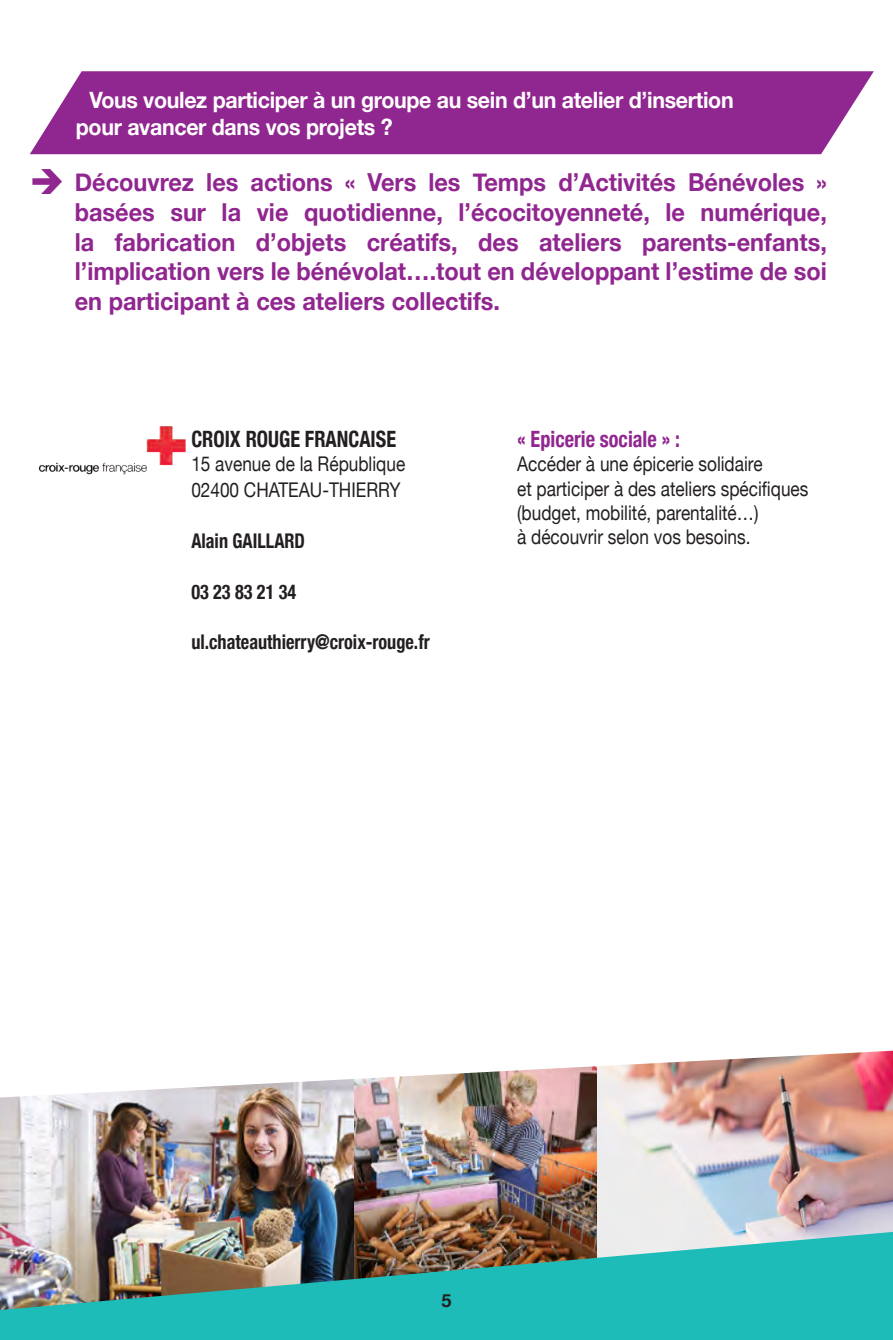
<style>
.page{position:relative;width:893px;height:1340px;background:#fff}
.page>*{position:absolute;margin:0;border:0;box-sizing:border-box;transform-origin:0 0}
.Normal__Web{font:700 24.75px/29.7px "Helvetica Neue";color:#90268f;text-align:justify;scale:.95 1}
.Normal__Web-2{font:700 22.5px/27px "Helvetica Neue";letter-spacing:-.015em;color:#fff;scale:.95 1}
.t1{font:700 condensed 22.5px "Helvetica Neue";color:#231f20;scale:.9 1}
.Normal__Web-3{font:700 condensed 22.5px "Helvetica Neue";color:#90268f;scale:.9 1}
.Normal__Web-4{font:20.25px/24.3px "Helvetica Neue";color:#231f20;scale:.85 1}
.t2{font:700 condensed 20.25px "Helvetica Neue";color:#231f20;scale:.9 1}
.t3{font:700 18px "Helvetica Neue";color:#231f20}
</style>
<div class="page">
<img style="left:38px;top:426px;width:147px;height:48px">
<svg style="left:30px;top:71px;width:844px;height:83px;background:#973496"></svg>
<img style="left:0;top:1097px;width:355px;height:133px">
<img style="left:355px;top:1097px;width:242px;height:133px">
<img style="left:597px;top:1097px;width:296px;height:133px">
<img style="left:0;top:1230px;width:893px;height:109px">
<img style="left:14px;top:1050px;width:879px;height:47px">
<p class="Normal__Web-2" style="left:76px;top:87px;width:694px;text-indent:14px">Vous voulez participer à un groupe au sein d’un atelier d’insertion pour avancer dans vos projets ?</p>
<p class="Normal__Web" style="left:75px;top:168px;width:793px;text-indent:-45px">➔ Découvrez les actions « Vers les Temps d’Activités Bénévoles » basées sur la vie quotidienne, l’écocitoyenneté, le numérique, la fabrication d’objets créatifs, des ateliers parents-enfants, l’implication vers le bénévolat….tout en développant l’estime de soi en participant à ces ateliers collectifs.</p>
<p class="t1" style="left:191px;top:420px;width:229px">CROIX ROUGE FRANCAISE</p>
<p class="Normal__Web-4" style="left:191px;top:453px;width:253px">15 avenue de la République</p>
<p class="Normal__Web-4" style="left:191px;top:479px;width:248px">02400 CHATEAU-THIERRY</p>
<p class="t2" style="left:191px;top:524px;width:128px">Alain GAILLARD</p>
<p class="t2" style="left:191px;top:575px;width:118px">03 23 83 21 34</p>
<p class="t2" style="left:191px;top:625px;width:266px">ul.chateauthierry@croix-rouge.fr</p>
<p class="Normal__Web-3" style="left:517px;top:420px;width:183px">« Epicerie sociale » :</p>
<p class="Normal__Web-4" style="left:517px;top:453px;width:344px">Accéder à une épicerie solidaire<br>et participer à des ateliers spécifiques (budget, mobilité, parentalité…)<br>à découvrir selon vos besoins.</p>
<p class="t3" style="left:441px;top:1285px;width:12px">5</p>
</div>
